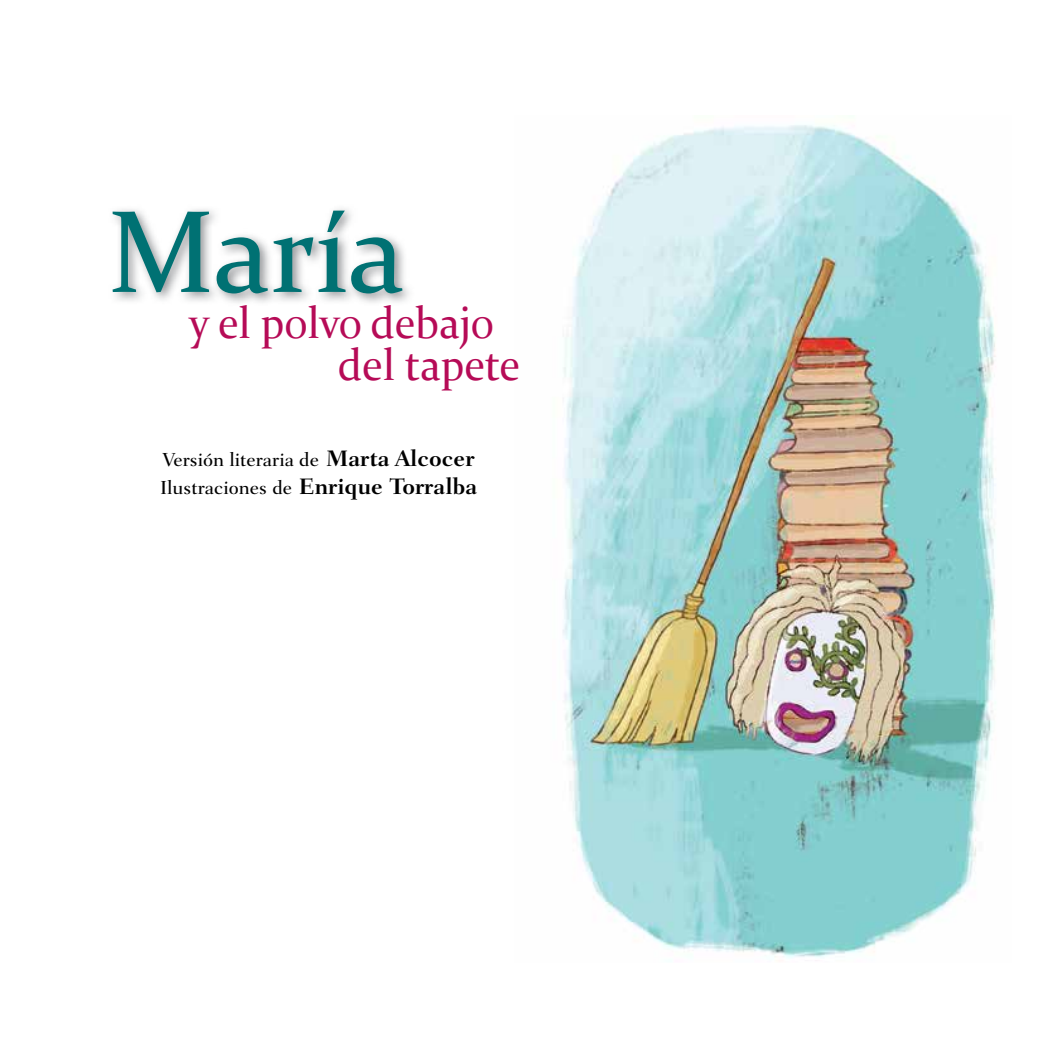
<style>
.page{position:relative;width:1042px;height:1042px;background:#fff}
.page>*{position:absolute;margin:0;border:0;box-sizing:border-box;transform-origin:0 0}
.t1{font:117.42px "Constantia";color:#007173}
.t2{font:44.98px/42.2px "Constantia";color:#b60b57;scale:.95 1}
.t3{font:500 19.25px/28px "Fairfield LH";color:#000}
.s1{font-weight:700;font-size:22.75px}
</style>
<div class="page">
<img style="left:562px;top:125px;width:434px;height:836px">
<svg style="left:114px;top:208px;width:295px;height:95px"></svg>
<p class="t1" style="left:108px;top:172px;width:298px">María</p>
<h2 class="t2" style="left:338px;top:299px;width:193px;text-indent:-149px">y el polvo debajo del tapete</h2>
<p class="t3" style="left:160px;top:445px;width:319px">Versión literaria de <span class="s1">Marta Alcocer<br></span>Ilustraciones de <span class="s1">Enrique Torralba</span></p>
</div>
